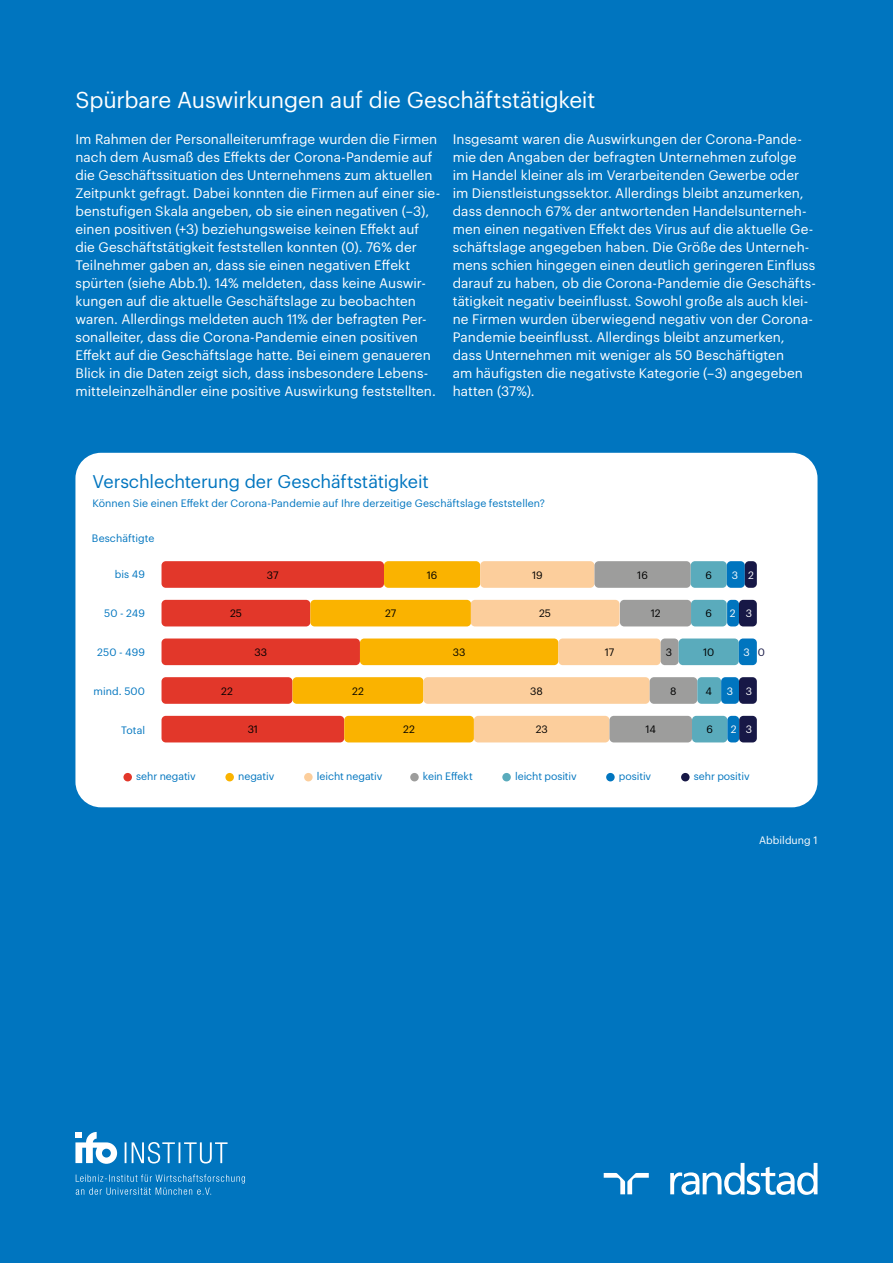
<style>
.page{position:relative;width:893px;height:1263px;background:#0075bf}
.page>*{position:absolute;margin:0;border:0;box-sizing:border-box;transform-origin:0 0}
.t1{font:22.5px "Graphik LCG";letter-spacing:-.01em;color:#fff}
.t2{font:18px "Graphik LCG";letter-spacing:-.005em;color:#0075bf}
.t3{font:13.5px/18px "Graphik LCG";letter-spacing:.005em;color:#fff}
.t4{font:10.5px "Graphik LCG";color:#0075bf}
.t5{font:10.5px "Graphik LCG";letter-spacing:-.015em;color:#000}
.t6{font:10.5px "Graphik LCG";letter-spacing:.005em;color:#fff}
.s1{color:#171846}
</style>
<div class="page">
<div style="left:75px;top:453px;width:742px;height:354px;background:#fff;border-radius:26px"></div>
<svg style="left:604px;top:1173px;width:45px;height:21px"></svg>
<svg style="left:670px;top:1163px;width:147px;height:32px"></svg>
<div style="left:162px;top:561px;width:222px;height:27px;background:#e2372a;border-radius:4px"></div>
<div style="left:384px;top:561px;width:96px;height:27px;background:#fab300;border-radius:4px"></div>
<div style="left:480px;top:561px;width:114px;height:27px;background:#fcce9c;border-radius:4px"></div>
<div style="left:594px;top:561px;width:97px;height:27px;background:#9d9d9c;border-radius:4px"></div>
<div style="left:691px;top:561px;width:36px;height:27px;background:#5aabbc;border-radius:4px"></div>
<div style="left:727px;top:561px;width:18px;height:27px;background:#0075bf;border-radius:4px"></div>
<div style="left:745px;top:561px;width:12px;height:27px;background:#171846;border-radius:4px"></div>
<div style="left:162px;top:600px;width:148px;height:26px;background:#e2372a;border-radius:4px"></div>
<div style="left:310px;top:600px;width:161px;height:26px;background:#fab300;border-radius:4px"></div>
<div style="left:471px;top:600px;width:149px;height:26px;background:#fcce9c;border-radius:4px"></div>
<div style="left:620px;top:600px;width:71px;height:26px;background:#9d9d9c;border-radius:4px"></div>
<div style="left:691px;top:600px;width:36px;height:26px;background:#5aabbc;border-radius:4px"></div>
<div style="left:727px;top:600px;width:12px;height:26px;background:#0075bf;border-radius:4px"></div>
<div style="left:739px;top:600px;width:18px;height:26px;background:#171846;border-radius:4px"></div>
<div style="left:162px;top:638px;width:198px;height:27px;background:#e2372a;border-radius:4px"></div>
<div style="left:360px;top:638px;width:198px;height:27px;background:#fab300;border-radius:4px"></div>
<div style="left:558px;top:638px;width:103px;height:27px;background:#fcce9c;border-radius:4px"></div>
<div style="left:661px;top:638px;width:18px;height:27px;background:#9d9d9c;border-radius:4px"></div>
<div style="left:679px;top:638px;width:60px;height:27px;background:#5aabbc;border-radius:4px"></div>
<div style="left:739px;top:638px;width:18px;height:27px;background:#0075bf;border-radius:4px"></div>
<div style="left:162px;top:677px;width:130px;height:27px;background:#e2372a;border-radius:4px"></div>
<div style="left:292px;top:677px;width:131px;height:27px;background:#fab300;border-radius:4px"></div>
<div style="left:423px;top:677px;width:227px;height:27px;background:#fcce9c;border-radius:4px"></div>
<div style="left:650px;top:677px;width:47px;height:27px;background:#9d9d9c;border-radius:4px"></div>
<div style="left:697px;top:677px;width:24px;height:27px;background:#5aabbc;border-radius:4px"></div>
<div style="left:721px;top:677px;width:18px;height:27px;background:#0075bf;border-radius:4px"></div>
<div style="left:739px;top:677px;width:18px;height:27px;background:#171846;border-radius:4px"></div>
<div style="left:162px;top:716px;width:182px;height:26px;background:#e2372a;border-radius:4px"></div>
<div style="left:344px;top:716px;width:130px;height:26px;background:#fab300;border-radius:4px"></div>
<div style="left:474px;top:716px;width:135px;height:26px;background:#fcce9c;border-radius:4px"></div>
<div style="left:609px;top:716px;width:83px;height:26px;background:#9d9d9c;border-radius:4px"></div>
<div style="left:692px;top:716px;width:35px;height:26px;background:#5aabbc;border-radius:4px"></div>
<div style="left:727px;top:716px;width:12px;height:26px;background:#0075bf;border-radius:4px"></div>
<div style="left:739px;top:716px;width:18px;height:26px;background:#171846;border-radius:4px"></div>
<div style="left:681px;top:773px;width:9px;height:8px;background:#171846;border-radius:50%"></div>
<div style="left:304px;top:773px;width:9px;height:8px;background:#fcce9c;border-radius:50%"></div>
<div style="left:502px;top:773px;width:9px;height:8px;background:#5aabbc;border-radius:50%"></div>
<div style="left:123px;top:773px;width:9px;height:8px;background:#e2372a;border-radius:50%"></div>
<div style="left:410px;top:773px;width:9px;height:8px;background:#9d9d9c;border-radius:50%"></div>
<div style="left:606px;top:773px;width:9px;height:8px;background:#0075bf;border-radius:50%"></div>
<div style="left:225px;top:773px;width:9px;height:8px;background:#fab300;border-radius:50%"></div>
<svg style="left:125px;top:1142px;width:103px;height:21px"></svg>
<svg style="left:75px;top:1132px;width:42px;height:32px"></svg>
<svg style="left:76px;top:1174px;width:169px;height:21px"></svg>
<h1 class="t1" style="left:75px;top:83px;width:521px">Spürbare Auswirkungen auf die Geschäftstätigkeit</h1>
<p class="t3" style="left:75px;top:129px;width:366px">Im Rahmen der Personalleiterumfrage wurden die Firmen nach dem Ausmaß des Effekts der Corona-Pandemie auf die Geschäftssituation des Unternehmens zum aktuellen Zeitpunkt gefragt. Dabei konnten die Firmen auf einer sie&shy;benstufigen Skala angeben, ob sie einen negativen (–3), einen positiven (+3) beziehungsweise keinen Effekt auf die Geschäftstätigkeit feststellen konnten (0). 76% der Teilnehmer gaben an, dass sie einen negativen Effekt spürten (siehe Abb.1). 14% meldeten, dass keine Auswir&shy;kungen auf die aktuelle Geschäftslage zu beobachten waren. Allerdings meldeten auch 11% der befragten Per&shy;sonalleiter, dass die Corona-Pandemie einen positiven Effekt auf die Geschäftslage hatte. Bei einem genaueren Blick in die Daten zeigt sich, dass insbesondere Lebens&shy;mitteleinzelhändler eine positive Auswirkung feststellten.</p>
<p class="t3" style="left:453px;top:129px;width:365px">Insgesamt waren die Auswirkungen der Corona-Pande&shy;mie den Angaben der befragten Unternehmen zufolge<br>im Handel kleiner als im Verarbeitenden Gewerbe oder im Dienstleistungssektor. Allerdings bleibt anzumerken, dass dennoch 67% der antwortenden Handelsunterneh&shy;men einen negativen Effekt des Virus auf die aktuelle Ge&shy;schäftslage angegeben haben. Die Größe des Unterneh&shy;mens schien hingegen einen deutlich geringeren Einfluss darauf zu haben, ob die Corona-Pandemie die Geschäfts&shy;tätigkeit negativ beeinflusst. Sowohl große als auch klei&shy;ne Firmen wurden überwiegend negativ von der Corona-Pandemie beeinflusst. Allerdings bleibt anzumerken, dass Unternehmen mit weniger als 50 Beschäftigten<br>am häufigsten die negativste Kategorie (–3) angegeben hatten (37%).</p>
<h2 class="t2" style="left:93px;top:468px;width:338px">Verschlechterung der Geschäftstätigkeit</h2>
<p class="t4" style="left:93px;top:496px;width:454px">Können Sie einen Effekt der Corona-Pandemie auf Ihre derzeitige Geschäftslage feststellen?</p>
<p class="t4" style="left:92px;top:530px;width:64px">Beschäftigte</p>
<p class="t4" style="left:115px;top:567px;width:32px">bis 49</p>
<p class="t4" style="left:104px;top:605px;width:42px">50 - 249</p>
<p class="t4" style="left:97px;top:644px;width:49px">250 - 499</p>
<p class="t4" style="left:94px;top:683px;width:53px">mind. 500</p>
<p class="t4" style="left:121px;top:722px;width:25px">Total</p>
<p class="t5" style="left:267px;top:567px;width:13px">37</p>
<p class="t5" style="left:427px;top:567px;width:12px">16</p>
<p class="t5" style="left:532px;top:567px;width:12px">19</p>
<p class="t5" style="left:637px;top:567px;width:12px">16</p>
<p class="t5" style="left:705px;top:567px;width:8px">6</p>
<p class="t6" style="left:732px;top:567px;width:24px">3 2</p>
<p class="t5" style="left:230px;top:606px;width:13px">25</p>
<p class="t5" style="left:385px;top:606px;width:13px">27</p>
<p class="t5" style="left:539px;top:606px;width:13px">25</p>
<p class="t5" style="left:651px;top:606px;width:11px">12</p>
<p class="t5" style="left:706px;top:606px;width:8px">6</p>
<p class="t6" style="left:730px;top:606px;width:24px">2 3</p>
<p class="t5" style="left:254px;top:644px;width:14px">33</p>
<p class="t5" style="left:453px;top:644px;width:14px">33</p>
<p class="t5" style="left:605px;top:644px;width:11px">17</p>
<p class="t5" style="left:666px;top:644px;width:8px">3</p>
<p class="t5" style="left:703px;top:644px;width:13px">10</p>
<p class="t6" style="left:743px;top:644px;width:23px">3 <span class="s1">0</span></p>
<p class="t5" style="left:221px;top:683px;width:13px">22</p>
<p class="t5" style="left:352px;top:683px;width:13px">22</p>
<p class="t5" style="left:530px;top:683px;width:14px">38</p>
<p class="t5" style="left:670px;top:683px;width:8px">8</p>
<p class="t5" style="left:706px;top:683px;width:8px">4</p>
<p class="t6" style="left:727px;top:683px;width:27px">3 3</p>
<p class="t5" style="left:248px;top:722px;width:12px">31</p>
<p class="t5" style="left:403px;top:722px;width:13px">22</p>
<p class="t5" style="left:536px;top:722px;width:13px">23</p>
<p class="t5" style="left:645px;top:722px;width:12px">14</p>
<p class="t5" style="left:706px;top:722px;width:8px">6</p>
<p class="t6" style="left:731px;top:722px;width:23px">2 3</p>
<p class="t4" style="left:136px;top:769px;width:61px">sehr negativ</p>
<p class="t4" style="left:238px;top:769px;width:38px">negativ</p>
<p class="t4" style="left:317px;top:769px;width:67px">leicht negativ</p>
<p class="t4" style="left:423px;top:769px;width:51px">kein Effekt</p>
<p class="t4" style="left:515px;top:769px;width:63px">leicht positiv</p>
<p class="t4" style="left:619px;top:769px;width:34px">positiv</p>
<p class="t4" style="left:694px;top:769px;width:57px">sehr positiv</p>
<p class="t6" style="left:759px;top:832px;width:60px">Abbildung 1</p>
</div>
